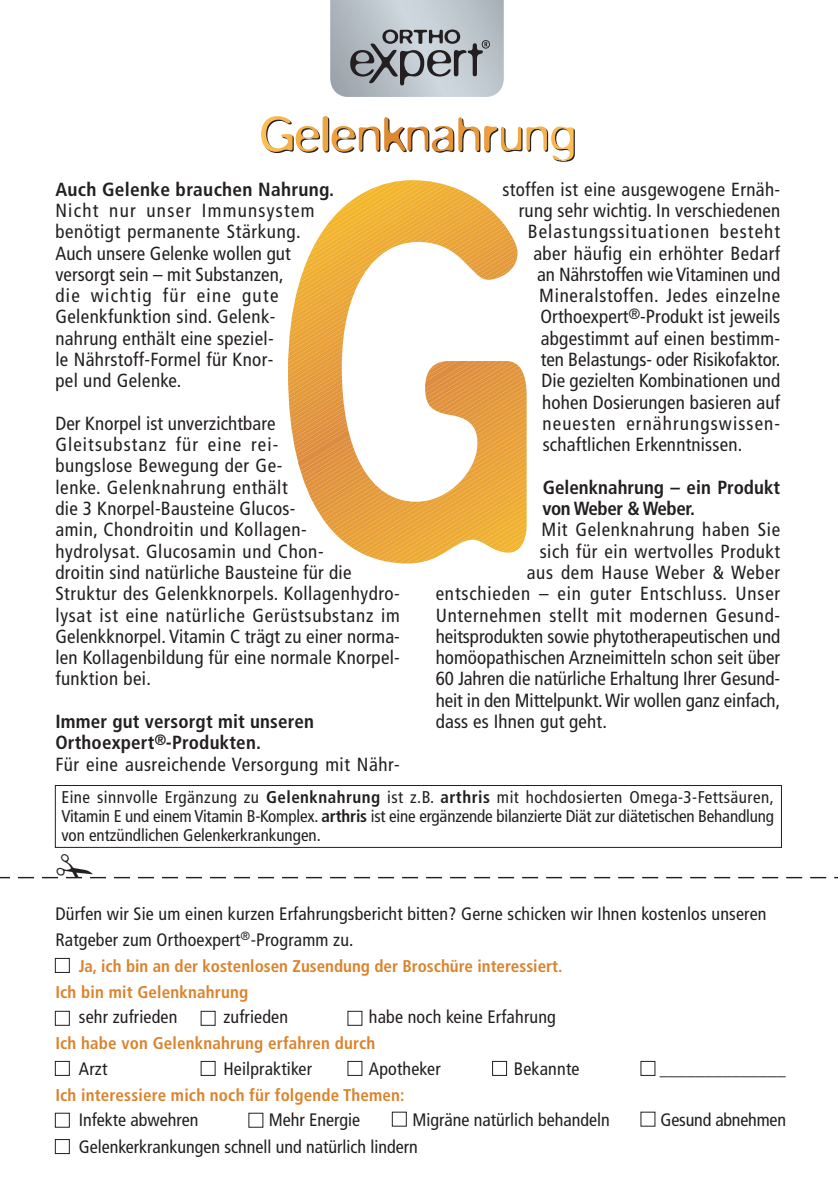
<style>
.page{position:relative;width:838px;height:1179px;background:#fff}
.page>*{position:absolute;margin:0;border:0;box-sizing:border-box;transform-origin:0 0}
.t1{font:condensed 19px/21.2px "Frutiger";letter-spacing:.015em;color:#231f20}
.t2{font:condensed 19px "Frutiger";letter-spacing:-.005em;color:#231f20}
.t3{font:700 condensed 19px/21.2px "Frutiger";letter-spacing:.01em;color:#231f20}
.t4{font:condensed 19px "Frutiger";letter-spacing:.035em;color:#231f20}
.t5{font:condensed 19px "Frutiger";letter-spacing:.06em;color:#231f20}
.t6{font:condensed 19px "Frutiger";letter-spacing:.045em;color:#231f20}
.t7{font:condensed 19px "Frutiger";letter-spacing:.04em;color:#231f20}
.t8{font:condensed 18px/25.6px "Frutiger";letter-spacing:.01em;color:#231f20}
.t9{font:condensed 18px "Frutiger";letter-spacing:-.01em;color:#231f20}
.t10{font:condensed 17px/19px "Frutiger";color:#231f20;text-align:justify}
.t11{font:700 condensed 17px/25.8px "Frutiger";letter-spacing:.01em;color:#db832c}
.s1{font-weight:400}
.s2{font-weight:700}
</style>
<div class="page">
<div style="left:55px;top:784px;width:727px;height:63px;border:1px solid #231f20"></div>
<svg style="left:288px;top:180px;width:239px;height:383px"></svg>
<svg style="left:261px;top:116px;width:314px;height:46px"></svg>
<svg style="left:330px;top:0;width:173px;height:97px;background:#a8b0b5"></svg>
<div style="left:55px;top:1010px;width:15px;height:15px;border:1px solid #231f20"></div>
<div style="left:55px;top:1060px;width:15px;height:15px;border:1px solid #231f20"></div>
<div style="left:492px;top:1060px;width:15px;height:15px;border:1px solid #231f20"></div>
<div style="left:55px;top:1112px;width:15px;height:15px;border:1px solid #231f20"></div>
<div style="left:55px;top:958px;width:15px;height:14px;border:1px solid #231f20"></div>
<div style="left:55px;top:1139px;width:15px;height:14px;border:1px solid #231f20"></div>
<svg style="left:0;top:876px;width:838px;height:3px"></svg>
<p class="t3" style="left:55px;top:180px;width:280px">Auch Gelenke brauchen Nahrung.</p>
<p class="t1" style="left:55px;top:201px;width:261px">Nicht nur unser Immunsystem benötigt permanente Stärkung.<br>Auch unsere Gelenke wollen gut versorgt sein – mit Substanzen,<br>die wichtig für eine gute<br>Gelenkfunktion sind. Gelenk&shy;nahrung enthält eine speziel-<br>le Nährstoff-Formel für Knor-<br>pel und Gelenke.</p>
<p class="t1" style="left:55px;top:414px;width:346px">Der Knorpel ist unverzichtbare<br>Gleitsubstanz für eine rei-<br>bungslose Bewegung der Ge-<br>lenke. Gelenknahrung enthält<br>die 3 Knorpel-Bausteine Glucos-<br>amin, Chondroitin und Kollagen-<br>hydrolysat. Glucosamin und Chon-<br>droitin sind natürliche Bausteine für die Struktur des Gelenkknorpels. Kollagenhydro&shy;lysat ist eine natürliche Gerüstsubstanz im Gelenkknorpel. Vitamin C trägt zu einer norma&shy;len Kollagenbildung für eine normale Knorpel&shy;funktion bei.</p>
<p class="t3" style="left:55px;top:712px;width:346px">Immer gut versorgt mit unseren<br>Orthoexpert<sup>®</sup>-Produkten.<br><span class="s1">Für eine ausreichende Versorgung mit Nähr-</span></p>
<p class="t1" style="left:502px;top:180px;width:279px">stoffen ist eine ausgewogene Ernäh-</p>
<p class="t1" style="left:519px;top:201px;width:263px">rung sehr wichtig. In verschiedenen</p>
<p class="t5" style="left:528px;top:224px;width:254px">Belastungssituationen besteht</p>
<p class="t1" style="left:533px;top:244px;width:248px">aber häufig ein erhöhter Bedarf</p>
<p class="t2" style="left:537px;top:266px;width:245px">an Nährstoffen wie Vitaminen und</p>
<p class="t4" style="left:539px;top:288px;width:242px">Mineralstoffen. Jedes einzelne</p>
<p class="t1" style="left:540px;top:308px;width:241px">Orthoexpert<sup>®</sup>-Produkt ist jeweils</p>
<p class="t1" style="left:541px;top:329px;width:241px">abgestimmt auf einen bestimm-</p>
<p class="t1" style="left:541px;top:350px;width:241px">ten Belastungs- oder Risikofaktor.</p>
<p class="t1" style="left:541px;top:371px;width:240px">Die gezielten Kombinationen und</p>
<p class="t1" style="left:542px;top:393px;width:240px">hohen Dosierungen basieren auf</p>
<p class="t5" style="left:542px;top:415px;width:239px">neuesten ernährungswissen-</p>
<p class="t1" style="left:543px;top:435px;width:201px">schaftlichen Erkenntnissen.</p>
<p class="t3" style="left:542px;top:478px;width:239px">Gelenknahrung – ein Produkt von Weber &amp; Weber.</p>
<p class="t4" style="left:541px;top:522px;width:240px">Mit Gelenknahrung haben Sie</p>
<p class="t1" style="left:540px;top:542px;width:242px">sich für ein wertvolles Produkt</p>
<p class="t4" style="left:527px;top:564px;width:255px">aus dem Hause Weber &amp; Weber</p>
<p class="t6" style="left:436px;top:586px;width:346px">entschieden – ein guter Entschluss. Unser</p>
<p class="t7" style="left:436px;top:607px;width:346px">Unternehmen stellt mit modernen Gesund-</p>
<p class="t2" style="left:436px;top:628px;width:346px">heitsprodukten sowie phytotherapeutischen und</p>
<p class="t1" style="left:436px;top:648px;width:346px">homöopathischen Arzneimitteln schon seit über</p>
<p class="t2" style="left:436px;top:671px;width:346px">60 Jahren die natürliche Erhaltung Ihrer Gesund-</p>
<p class="t2" style="left:436px;top:692px;width:346px">heit in den Mittelpunkt. Wir wollen ganz einfach,</p>
<p class="t1" style="left:436px;top:712px;width:173px">dass es Ihnen gut geht.</p>
<p class="t10" style="left:61px;top:788px;width:714px">Eine sinnvolle Ergänzung zu <span class="s2">Gelenknahrung</span> ist z.B. <span class="s2">arthris</span> mit hochdosierten Omega-3-Fettsäuren, Vitamin E und einem Vitamin B-Komplex. <span class="s2">arthris</span> ist eine ergänzende bilanzierte Diät zur diätetischen Behandlung von entzündlichen Gelenkerkrankungen.</p>
<p class="t8" style="left:55px;top:902px;width:713px">Dürfen wir Sie um einen kurzen Erfahrungsbericht bitten? Gerne schicken wir Ihnen kostenlos unseren<br>Ratgeber zum Orthoexpert<sup>®</sup>-Programm zu.</p>
<p class="t11" style="left:55px;top:954px;width:509px;text-indent:23px">Ja, ich bin an der kostenlosen Zusendung der Broschüre interessiert.<br>Ich bin mit Gelenknahrung</p>
<p class="t8" style="left:79px;top:1005px;width:100px">sehr zufrieden</p>
<p class="t8" style="left:223px;top:1005px;width:66px">zufrieden</p>
<p class="t8" style="left:369px;top:1005px;width:188px">habe noch keine Erfahrung</p>
<p class="t11" style="left:55px;top:1031px;width:321px">Ich habe von Gelenknahrung erfahren durch</p>
<p class="t8" style="left:79px;top:1056px;width:30px">Arzt</p>
<p class="t8" style="left:223px;top:1056px;width:90px">Heilpraktiker</p>
<p class="t8" style="left:369px;top:1056px;width:73px">Apotheker</p>
<p class="t8" style="left:514px;top:1056px;width:67px">Bekannte</p>
<p class="t8" style="left:660px;top:1056px;width:127px">______________</p>
<p class="t11" style="left:55px;top:1082px;width:351px">Ich interessiere mich noch für folgende Themen:</p>
<p class="t8" style="left:79px;top:1108px;width:121px">Infekte abwehren</p>
<p class="t8" style="left:269px;top:1108px;width:93px">Mehr Energie</p>
<p class="t8" style="left:412px;top:1108px;width:199px">Migräne natürlich behandeln</p>
<p class="t9" style="left:660px;top:1112px;width:127px">Gesund abnehmen</p>
<p class="t8" style="left:79px;top:1135px;width:340px">Gelenkerkrankungen schnell und natürlich lindern</p>
</div>
